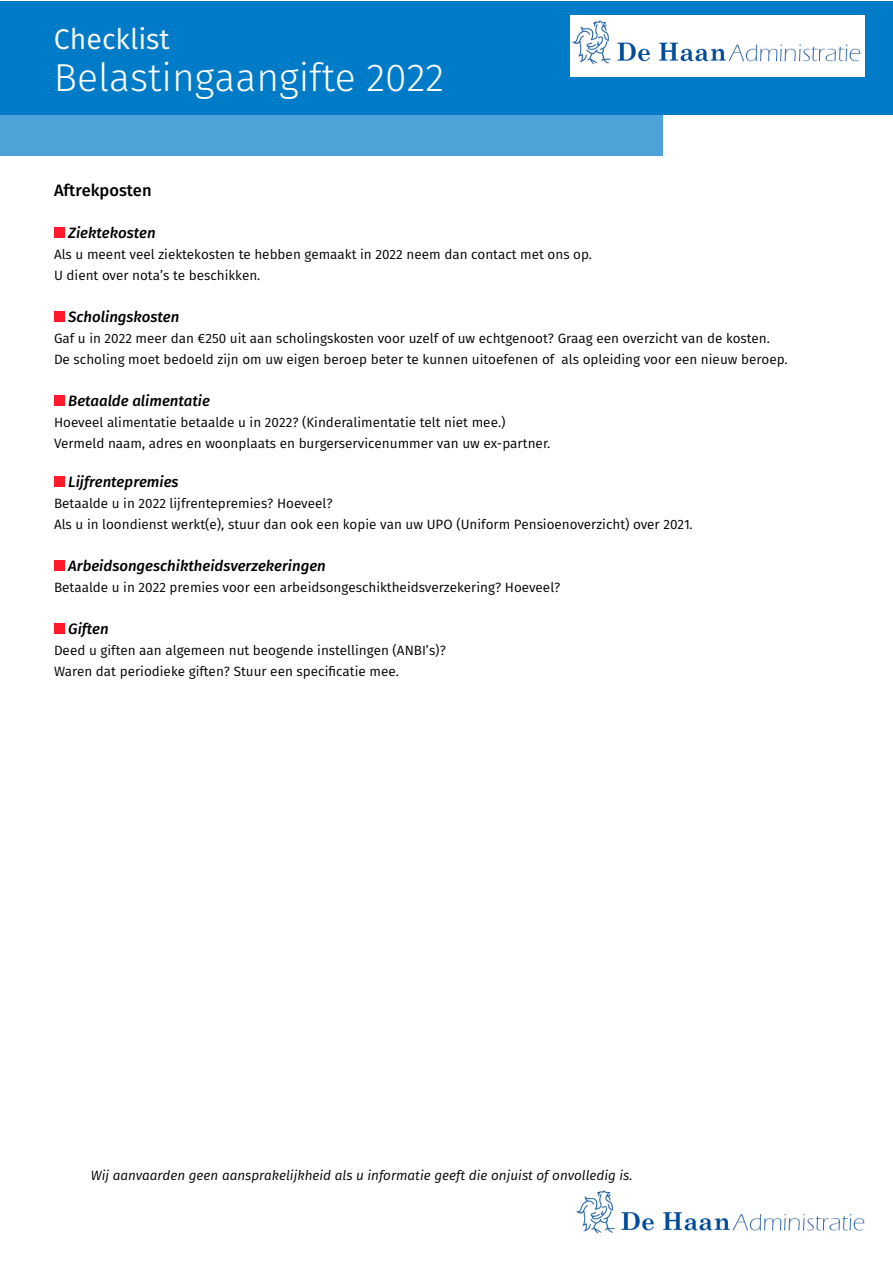
<style>
.page{position:relative;width:893px;height:1263px;background:#fff}
.page>*{position:absolute;margin:0;border:0;box-sizing:border-box;transform-origin:0 0}
.t1{font:300 39px "Fira Sans";color:#fff}
.t2{font:28.5px "Fira Sans";color:#fff}
.t3{font:500 16.5px "Fira Sans";color:#000}
.t4{font:italic 500 15px "Fira Sans";color:#000}
.t5{font:13.5px/21px "Fira Sans";color:#000}
.t6{font:italic 13.5px "Fira Sans";color:#000}
</style>
<div class="page">
<div style="left:0;top:2px;width:893px;height:113px;background:#007bc7"></div>
<div style="left:0;top:113px;width:662px;height:43px;background:#4da2d7"></div>
<div style="left:54px;top:228px;width:11px;height:10px;background:#ff1a2b"></div>
<div style="left:54px;top:312px;width:11px;height:10px;background:#ff1a2b"></div>
<div style="left:54px;top:396px;width:11px;height:10px;background:#ff1a2b"></div>
<div style="left:54px;top:477px;width:11px;height:10px;background:#ff1a2b"></div>
<div style="left:54px;top:561px;width:11px;height:10px;background:#ff1a2b"></div>
<div style="left:54px;top:624px;width:11px;height:10px;background:#ff1a2b"></div>
<img style="left:570px;top:16px;width:294px;height:60px">
<img style="left:576px;top:1190px;width:289px;height:44px">
<h2 class="t2" style="left:54px;top:18px;width:117px">Checklist</h2>
<h1 class="t1" style="left:54px;top:50px;width:392px">Belastingaangifte 2022</h1>
<p class="t3" style="left:54px;top:177px;width:99px">Aftrekposten</p>
<p class="t4" style="left:68px;top:221px;width:89px">Ziektekosten</p>
<p class="t5" style="left:54px;top:244px;width:540px">Als u meent veel ziektekosten te hebben gemaakt in 2022 neem dan contact met ons op.<br>U dient over nota’s te beschikken.</p>
<p class="t4" style="left:68px;top:305px;width:113px">Scholingskosten</p>
<p class="t5" style="left:54px;top:328px;width:735px">Gaf u in 2022 meer dan €250 uit aan scholingskosten voor uzelf of uw echtgenoot? Graag een overzicht van de kosten.<br>De scholing moet bedoeld zijn om uw eigen beroep beter te kunnen uitoefenen of als opleiding voor een nieuw beroep.</p>
<p class="t4" style="left:68px;top:389px;width:143px">Betaalde alimentatie</p>
<p class="t5" style="left:54px;top:412px;width:498px">Hoeveel alimentatie betaalde u in 2022? (Kinderalimentatie telt niet mee.)<br>Vermeld naam, adres en woonplaats en burgerservicenummer van uw ex-partner.</p>
<p class="t4" style="left:68px;top:470px;width:112px">Lijfrentepremies</p>
<p class="t5" style="left:54px;top:493px;width:640px">Betaalde u in 2022 lijfrentepremies? Hoeveel?<br>Als u in loondienst werkt(e), stuur dan ook een kopie van uw UPO (Uniform Pensioenoverzicht) over 2021.</p>
<p class="t4" style="left:68px;top:554px;width:259px">Arbeidsongeschiktheidsverzekeringen</p>
<p class="t5" style="left:54px;top:577px;width:508px">Betaalde u in 2022 premies voor een arbeidsongeschiktheidsverzekering? Hoeveel?</p>
<p class="t4" style="left:68px;top:617px;width:42px">Giften</p>
<p class="t5" style="left:54px;top:640px;width:393px">Deed u giften aan algemeen nut beogende instellingen (ANBI’s)?<br>Waren dat periodieke giften? Stuur een specificatie mee.</p>
<p class="t6" style="left:91px;top:1165px;width:543px">Wij aanvaarden geen aansprakelijkheid als u informatie geeft die onjuist of onvolledig is.</p>
</div>
